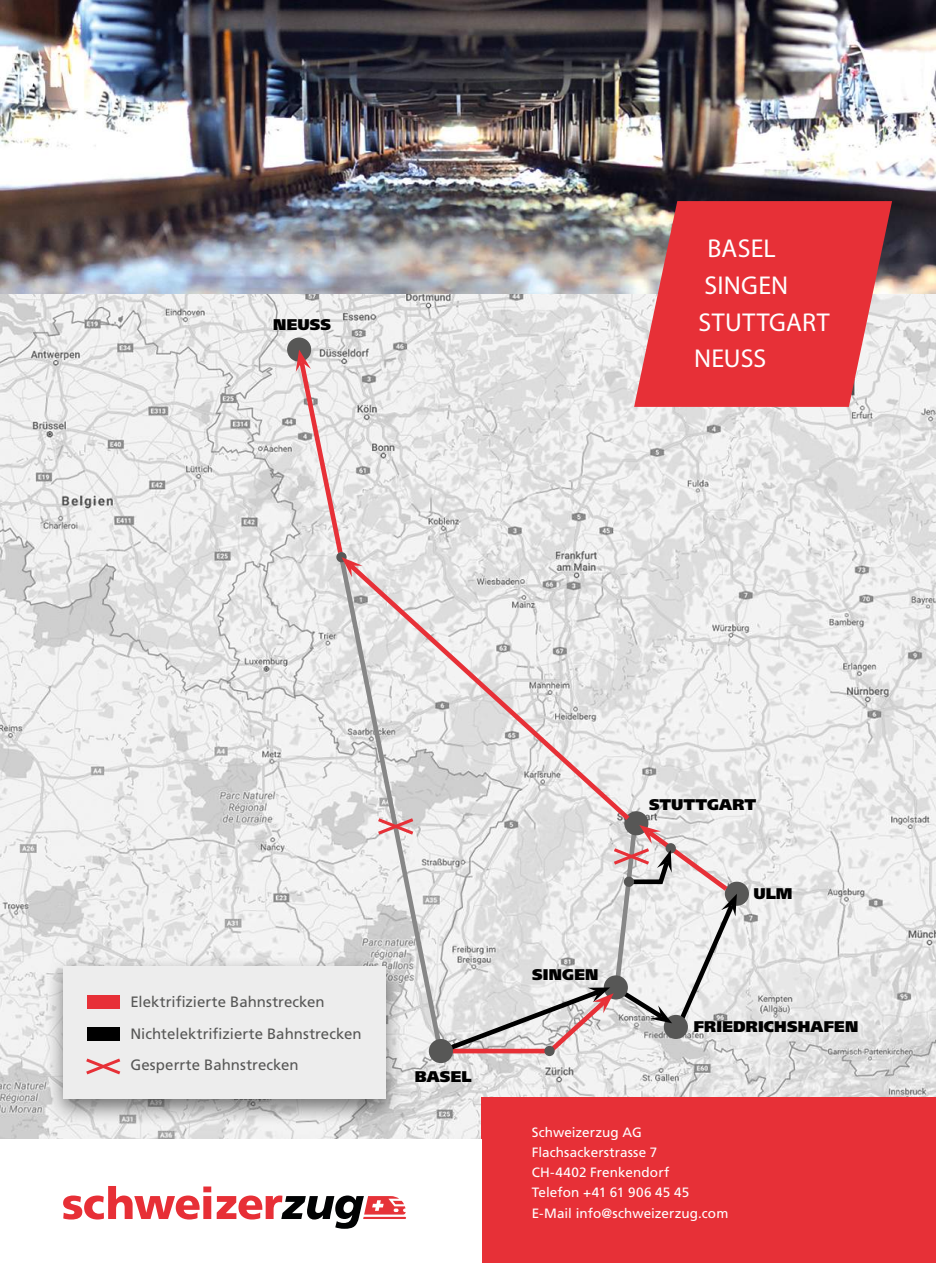
<style>
.page{position:relative;width:936px;height:1263px;background:#fff}
.page>*{position:absolute;margin:0;border:0;box-sizing:border-box;transform-origin:0 0}
.t1{font:25.95px "Myriad Pro";letter-spacing:.01em;color:#fff}
.t2{font:900 15.45px "Frutiger LT";letter-spacing:.01em;color:#000}
.t3{font:15px/31.8px "Frutiger LT";color:#575756}
.t4{font:13.5px/20.2px "Frutiger LT";letter-spacing:.005em;color:#fff}
</style>
<div class="page">
<img style="left:0;top:293px;width:935px;height:846px">
<img style="left:0;top:0;width:935px;height:293px">
<svg style="left:634px;top:201px;width:258px;height:206px;fill:#e73037"></svg>
<div style="left:482px;top:1097px;width:453px;height:166px;background:#e73037"></div>
<svg style="left:63px;top:1186px;width:148px;height:33px"></svg>
<svg style="left:217px;top:1195px;width:189px;height:34px"></svg>
<div style="left:44px;top:956px;width:360px;height:170px;background:#000;opacity:.54"></div>
<div style="left:63px;top:966px;width:322px;height:132px;background:#ededed"></div>
<div style="left:87px;top:1027px;width:33px;height:14px;background:#000"></div>
<div style="left:87px;top:996px;width:33px;height:13px;background:#e73037"></div>
<svg style="left:86px;top:1058px;width:35px;height:17px"></svg>
<div style="left:287px;top:338px;width:24px;height:24px;background:#575756;border-radius:50%"></div>
<svg style="left:336px;top:552px;width:110px;height:507px"></svg>
<div style="left:724px;top:882px;width:25px;height:24px;background:#575756;border-radius:50%"></div>
<div style="left:624px;top:811px;width:24px;height:24px;background:#575756;border-radius:50%"></div>
<svg style="left:374px;top:825px;width:42px;height:12px"></svg>
<svg style="left:344px;top:559px;width:290px;height:266px"></svg>
<svg style="left:296px;top:350px;width:66px;height:227px"></svg>
<svg style="left:435px;top:825px;width:302px;height:233px"></svg>
<div style="left:544px;top:1046px;width:10px;height:10px;background:#575756;border-radius:50%"></div>
<div style="left:429px;top:1039px;width:24px;height:24px;background:#575756;border-radius:50%"></div>
<p class="t2" style="left:273px;top:315px;width:59px">NEUSS</p>
<h1 class="t1" style="left:707px;top:233px;width:70px">BASEL</h1>
<h1 class="t1" style="left:704px;top:269px;width:85px">SINGEN</h1>
<h1 class="t1" style="left:698px;top:306px;width:132px">STUTTGART</h1>
<h1 class="t1" style="left:694px;top:343px;width:74px">NEUSS</h1>
<p class="t3" style="left:130px;top:986px;width:233px">Elektrifizierte Bahnstrecken<br>Nichtelektrifizierte Bahnstrecken<br>Gesperrte Bahnstrecken</p>
<p class="t2" style="left:415px;top:1067px;width:58px">BASEL</p>
<p class="t2" style="left:649px;top:795px;width:109px">STUTTGART</p>
<p class="t2" style="left:532px;top:966px;width:68px">SINGEN</p>
<p class="t2" style="left:753px;top:884px;width:41px">ULM</p>
<p class="t2" style="left:693px;top:1017px;width:166px">FRIEDRICHSHAFEN</p>
<p class="t4" style="left:531px;top:1122px;width:198px">Schweizerzug AG<br>Flachsackerstrasse 7<br>CH-4402 Frenkendorf<br>Telefon +41 61 906 45 45<br>E-Mail info@schweizerzug.com</p>
</div>
